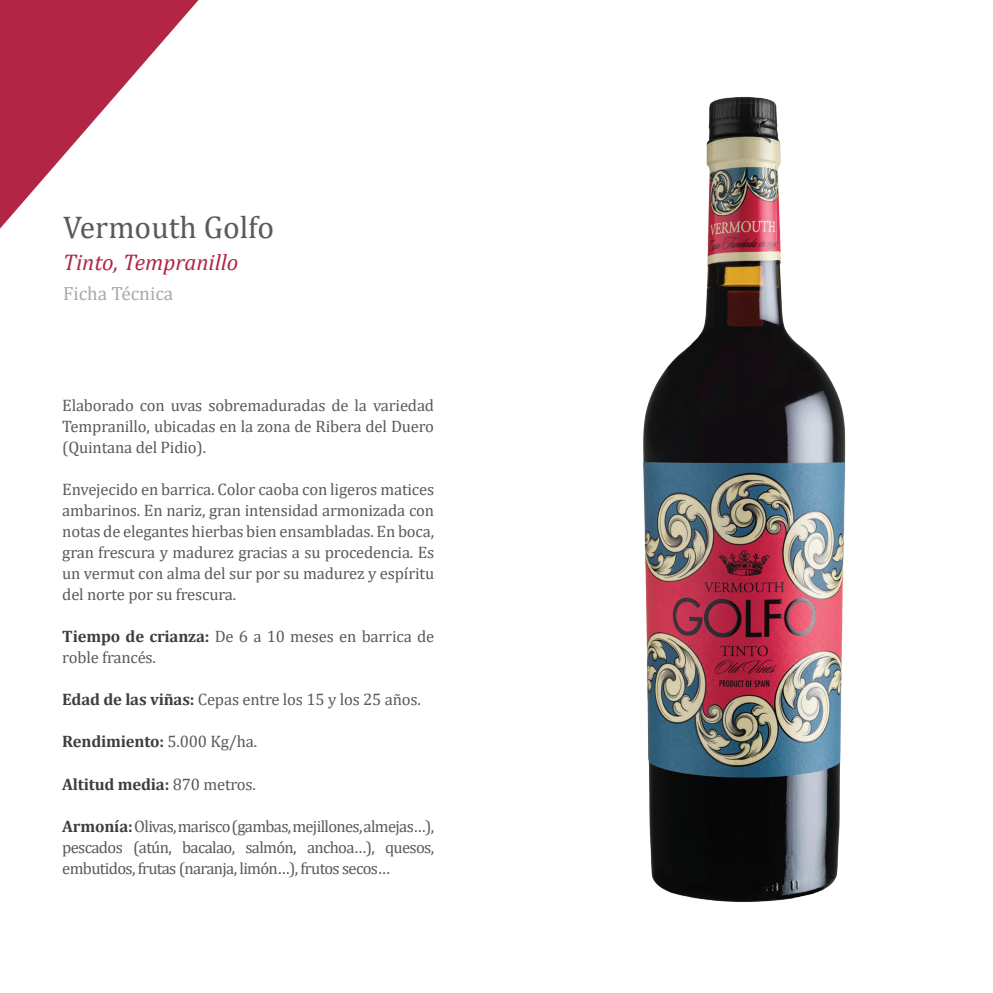
<style>
.page{position:relative;width:993px;height:993px;background:#fff}
.page>*{position:absolute;margin:0;border:0;box-sizing:border-box;transform-origin:0 0}
.t1{font:31.5px "Cambria";color:#585b5c}
.t2{font:italic 22.75px "Cambria";color:#b22544}
.t3{font:19.25px "Cambria";color:#a8a9ad}
.t4{font:16.62px/21px "Cambria";letter-spacing:-.01em;color:#585b5c;text-align:justify}
.t5{font:700 16.62px "Cambria";letter-spacing:-.01em;color:#3e3e3f}
.s1{font-weight:700;color:#3e3e3f}
.s2{font-weight:400;color:#585b5c}
</style>
<div class="page">
<svg style="left:0;top:0;width:198px;height:228px;fill:#b22544"></svg>
<img style="left:643px;top:96px;width:203px;height:806px">
<p class="t1" style="left:63px;top:208px;width:212px">Vermouth Golfo</p>
<p class="t2" style="left:63px;top:246px;width:177px">Tinto, Tempranillo</p>
<p class="t3" style="left:63px;top:282px;width:112px">Ficha Técnica</p>
<p class="t4" style="left:62px;top:395px;width:373px">Elaborado con uvas sobremaduradas de la variedad Tempranillo, ubicadas en la zona de Ribera del Duero (Quintana del Pidio).</p>
<p class="t4" style="left:62px;top:479px;width:373px">Envejecido en barrica. Color caoba con ligeros matices ambarinos. En nariz, gran intensidad armonizada con notas de elegantes hierbas bien ensambladas. En boca, gran frescura y madurez gracias a su procedencia. Es un vermut con alma del sur por su madurez y espíritu del norte por su frescura.</p>
<p class="t4" style="left:62px;top:626px;width:373px"><span class="s1">Tiempo de crianza:</span> De 6 a 10 meses en barrica de roble francés.</p>
<p class="t4" style="left:62px;top:689px;width:360px"><span class="s1">Edad de las viñas:</span> Cepas entre los 15 y los 25 años.</p>
<p class="t5" style="left:62px;top:729px;width:196px">Rendimiento: <span class="s2">5.000 Kg/ha.</span></p>
<p class="t5" style="left:62px;top:771px;width:195px">Altitud media: <span class="s2">870 metros.</span></p>
<p class="t4" style="left:62px;top:815px;width:373px"><span class="s1">Armonía:</span> Olivas, marisco (gambas, mejillones, almejas…), pescados (atún, bacalao, salmón, anchoa…), quesos, embutidos, frutas (naranja, limón…), frutos secos…</p>
</div>
